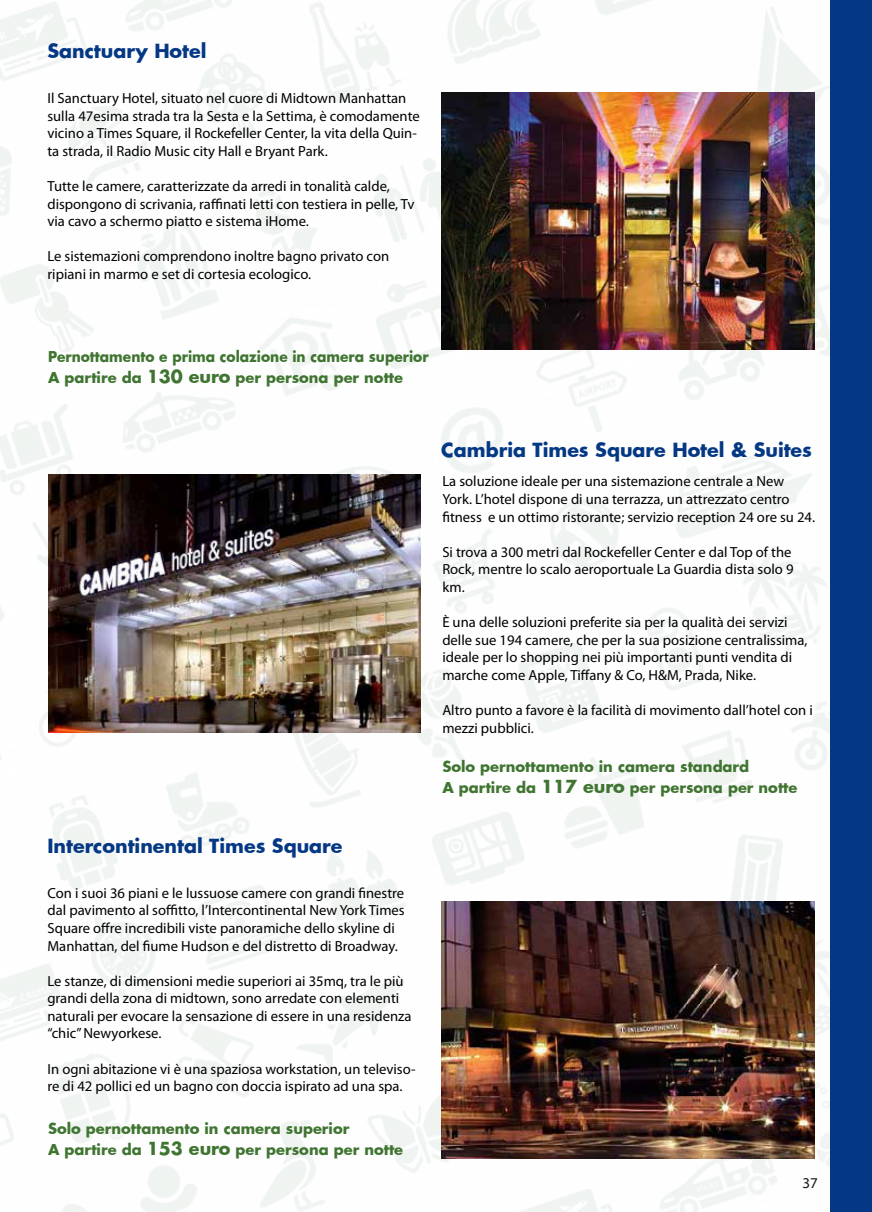
<style>
.page{position:relative;width:872px;height:1212px;background:#fff}
.page>*{position:absolute;margin:0;border:0;box-sizing:border-box;transform-origin:0 0}
.t1{font:700 19.05px "Futura";color:#043884}
.t2{font:15px "Myriad Pro";color:#000}
.t3{font:14.7px/17.5px "Myriad Pro";color:#000}
.t4{font:700 14.7px/21.1px "Futura";color:#407531}
.t5{font:700 14.7px/21.1px "Futura";color:#407531;scale:.94 1}
.s1{font-size:17.55px}
</style>
<div class="page">
<img style="left:0;top:0;width:830px;height:1212px">
<div style="left:830px;top:0;width:42px;height:1212px;background:#043884"></div>
<img style="left:441px;top:92px;width:374px;height:257px">
<img style="left:441px;top:901px;width:374px;height:257px">
<img style="left:48px;top:474px;width:372px;height:258px">
<p class="t1" style="left:47px;top:38px;width:160px">Sanctuary Hotel</p>
<p class="t3" style="left:47px;top:89px;width:374px">Il Sanctuary Hotel, situato nel cuore di Midtown Manhattan sulla 47esima strada tra la Sesta e la Settima, è comodamente vicino a Times Square, il Rockefeller Center, la vita della Quin&shy;ta strada, il Radio Music city Hall e Bryant Park.</p>
<p class="t3" style="left:47px;top:177px;width:368px">Tutte le camere, caratterizzate da arredi in tonalità calde, dispongono di scrivania, raffinati letti con testiera in pelle, Tv via cavo a schermo piatto e sistema iHome.</p>
<p class="t3" style="left:47px;top:247px;width:343px">Le sistemazioni comprendono inoltre bagno privato con ripiani in marmo e set di cortesia ecologico.</p>
<p class="t5" style="left:48px;top:345px;width:406px">Pernottamento e prima colazione in camera superior<br>A partire da <span class="s1">130 euro</span> per persona per notte</p>
<p class="t1" style="left:47px;top:832px;width:296px">Intercontinental Times Square</p>
<p class="t3" style="left:47px;top:884px;width:359px">Con i suoi 36 piani e le lussuose camere con grandi finestre dal pavimento al soffitto, l’Intercontinental New York Times Square offre incredibili viste panoramiche dello skyline di Manhattan, del fiume Hudson e del distretto di Broadway.</p>
<p class="t3" style="left:47px;top:972px;width:365px">Le stanze, di dimensioni medie superiori ai 35mq, tra le più grandi della zona di midtown, sono arredate con elementi naturali per evocare la sensazione di essere in una residenza “chic” Newyorkese.</p>
<p class="t3" style="left:47px;top:1059px;width:369px">In ogni abitazione vi è una spaziosa workstation, un televiso&shy;re di 42 pollici ed un bagno con doccia ispirato ad una spa.</p>
<p class="t4" style="left:48px;top:1117px;width:357px">Solo pernottamento in camera superior<br>A partire da <span class="s1">153 euro</span> per persona per notte</p>
<p class="t1" style="left:441px;top:436px;width:372px">Cambria Times Square Hotel &amp; Suites</p>
<p class="t3" style="left:442px;top:472px;width:374px">La soluzione ideale per una sistemazione centrale a New<br>York. L’hotel dispone di una terrazza, un attrezzato centro fitness e un ottimo ristorante; servizio reception 24 ore su 24.</p>
<p class="t3" style="left:442px;top:543px;width:353px">Si trova a 300 metri dal Rockefeller Center e dal Top of the<br>Rock, mentre lo scalo aeroportuale La Guardia dista solo 9 km.</p>
<p class="t3" style="left:442px;top:613px;width:367px">È una delle soluzioni preferite sia per la qualità dei servizi delle sue 194 camere, che per la sua posizione centralissima, ideale per lo shopping nei più importanti punti vendita di marche come Apple, Tiffany &amp; Co, H&amp;M, Prada, Nike.</p>
<p class="t3" style="left:442px;top:701px;width:372px">Altro punto a favore è la facilità di movimento dall’hotel con i mezzi pubblici.</p>
<p class="t4" style="left:442px;top:755px;width:357px">Solo pernottamento in camera standard<br>A partire da <span class="s1">117 euro</span> per persona per notte</p>
<p class="t2" style="left:802px;top:1174px;width:17px">37</p>
</div>
